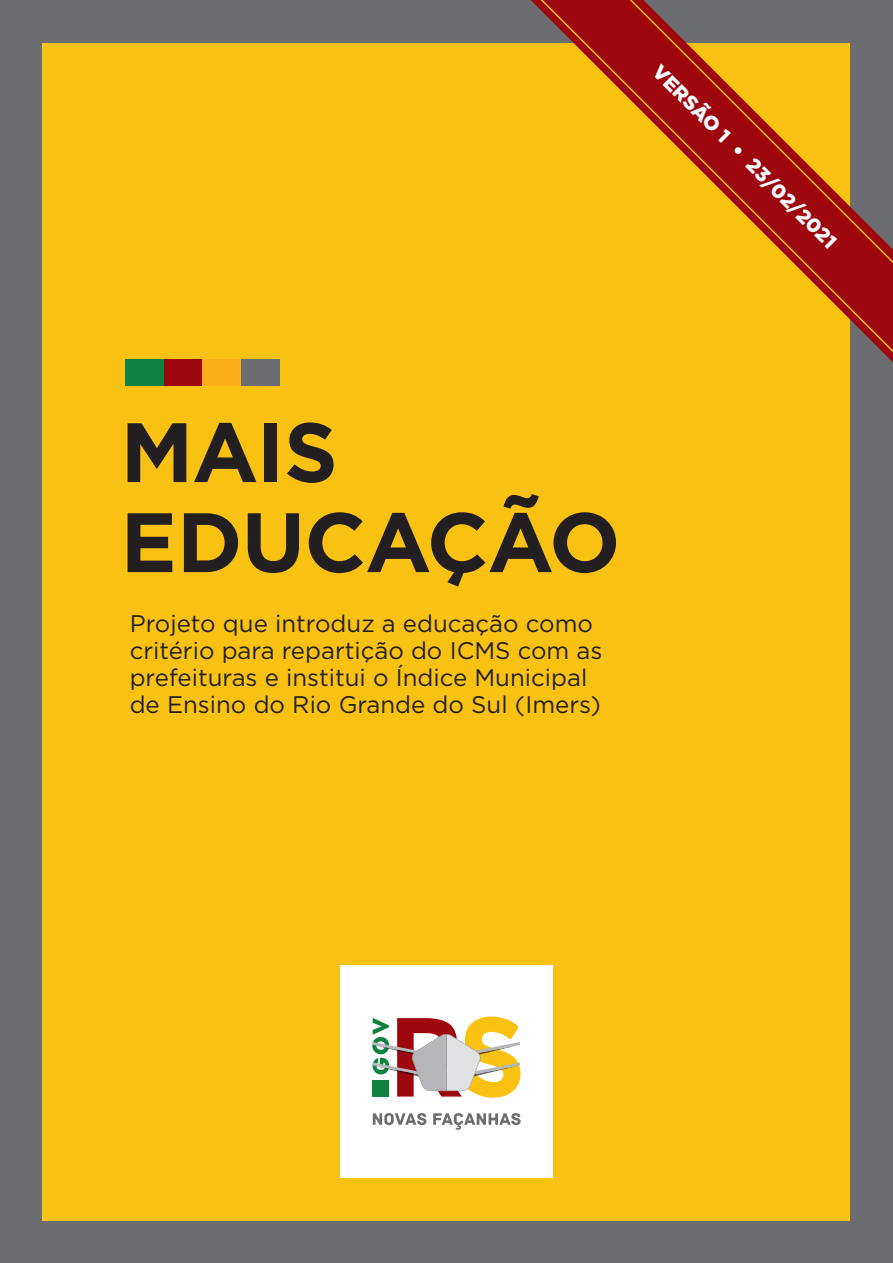
<style>
.page{position:relative;width:893px;height:1263px;background:#6c6d70}
.page>*{position:absolute;margin:0;border:0;box-sizing:border-box;transform-origin:0 0}
.t1{font:700 84px "Gotham";letter-spacing:-.015em;color:#231f20}
.t2{font:24px/27px "Gotham";color:#231f20}
.t3{font:900 19.8px "Gotham";color:#f9fcfe}
</style>
<div class="page">
<div style="left:43px;top:43px;width:807px;height:1177px;background:#f9c212"></div>
<div style="left:126px;top:359px;width:38px;height:26px;background:#0d8241"></div>
<div style="left:164px;top:359px;width:39px;height:26px;background:#9d070d"></div>
<div style="left:203px;top:359px;width:38px;height:26px;background:#faaf18"></div>
<div style="left:241px;top:359px;width:39px;height:26px;background:#6c6d70"></div>
<div style="left:340px;top:965px;width:213px;height:213px;background:#fff"></div>
<svg style="left:373px;top:1113px;width:53px;height:12px"></svg>
<svg style="left:433px;top:1113px;width:88px;height:17px"></svg>
<svg style="left:372px;top:1016px;width:148px;height:82px"></svg>
<svg style="left:531px;top:0;width:362px;height:362px"></svg>
<p class="t3" style="left:666px;top:58px;width:252px;rotate:45deg">VERSÃO 1 • 23/02/2021</p>
<p class="t1" style="left:120px;top:397px;width:219px">MAIS</p>
<p class="t1" style="left:120px;top:487px;width:501px">EDUCAÇÃO</p>
<p class="t2" style="left:130px;top:609px;width:474px">Projeto que introduz a educação como critério para repartição do ICMS com as prefeituras e institui o Índice Municipal de Ensino do Rio Grande do Sul (Imers)</p>
</div>
